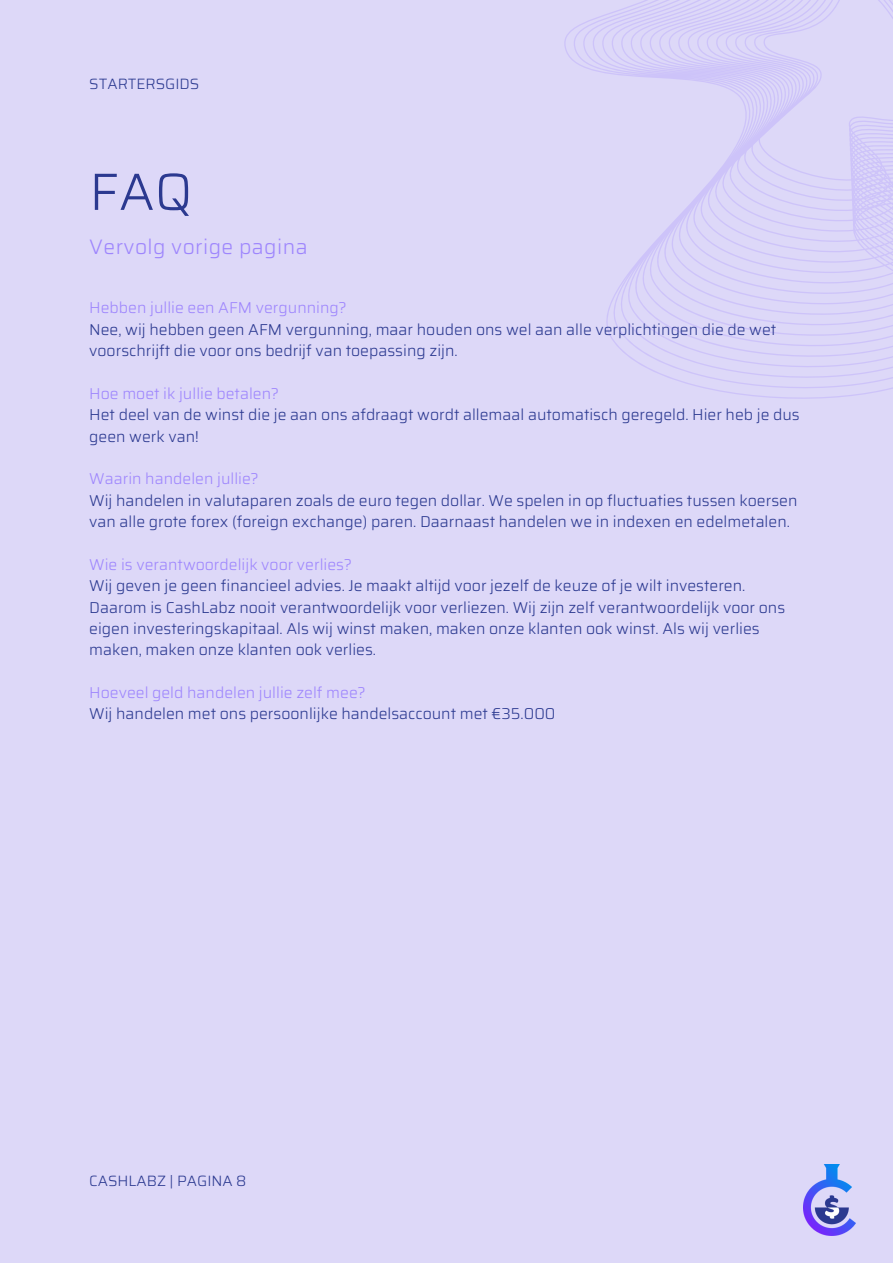
<style>
.page{position:relative;width:893px;height:1264px;background:#fff}
.page>*{position:absolute;margin:0;border:0;box-sizing:border-box;transform-origin:0 0}
.t1{font:300 52.5px "Saira";color:#2b3990}
.t2{font:300 21px "Saira";letter-spacing:.02em;color:#9e86fd}
.t3{font:300 15.75px/21.3px "Saira";color:#2b3990}
.t4{font:300 15.75px "Saira";color:#9e86fd}
.t5{font:300 15px "Saira";color:#2b3990}
</style>
<div class="page">
<div style="left:0;top:0;width:892px;height:1262px;background:#ddd8f8"></div>
<svg style="left:564px;top:0;width:328px;height:399px"></svg>
<img style="left:803px;top:1164px;width:52px;height:71px">
<p class="t5" style="left:89px;top:72px;width:112px">STARTERSGIDS</p>
<p class="t1" style="left:89px;top:150px;width:105px">FAQ</p>
<p class="t2" style="left:89px;top:231px;width:220px">Vervolg vorige pagina</p>
<p class="t4" style="left:89px;top:295px;width:259px">Hebben jullie een AFM vergunning?</p>
<p class="t3" style="left:89px;top:318px;width:688px">Nee, wij hebben geen AFM vergunning, maar houden ons wel aan alle verplichtingen die de wet voorschrijft die voor ons bedrijf van toepassing zijn.</p>
<p class="t4" style="left:89px;top:381px;width:191px">Hoe moet ik jullie betalen?</p>
<p class="t3" style="left:89px;top:404px;width:712px">Het deel van de winst die je aan ons afdraagt wordt allemaal automatisch geregeld. Hier heb je dus geen werk van!</p>
<p class="t4" style="left:89px;top:466px;width:171px">Waarin handelen jullie?</p>
<p class="t3" style="left:89px;top:489px;width:709px">Wij handelen in valutaparen zoals de euro tegen dollar. We spelen in op fluctuaties tussen koersen van alle grote forex (foreign exchange) paren. Daarnaast handelen we in indexen en edelmetalen.</p>
<p class="t4" style="left:89px;top:552px;width:264px">Wie is verantwoordelijk voor verlies?</p>
<p class="t3" style="left:89px;top:575px;width:697px">Wij geven je geen financieel advies. Je maakt altijd voor jezelf de keuze of je wilt investeren.<br>Daarom is CashLabz nooit verantwoordelijk voor verliezen. Wij zijn zelf verantwoordelijk voor ons eigen investeringskapitaal. Als wij winst maken, maken onze klanten ook winst. Als wij verlies maken, maken onze klanten ook verlies.</p>
<p class="t4" style="left:89px;top:680px;width:278px">Hoeveel geld handelen jullie zelf mee?</p>
<p class="t3" style="left:89px;top:703px;width:467px">Wij handelen met ons persoonlijke handelsaccount met €35.000</p>
<p class="t5" style="left:89px;top:1169px;width:159px">CASHLABZ | PAGINA 8</p>
</div>
